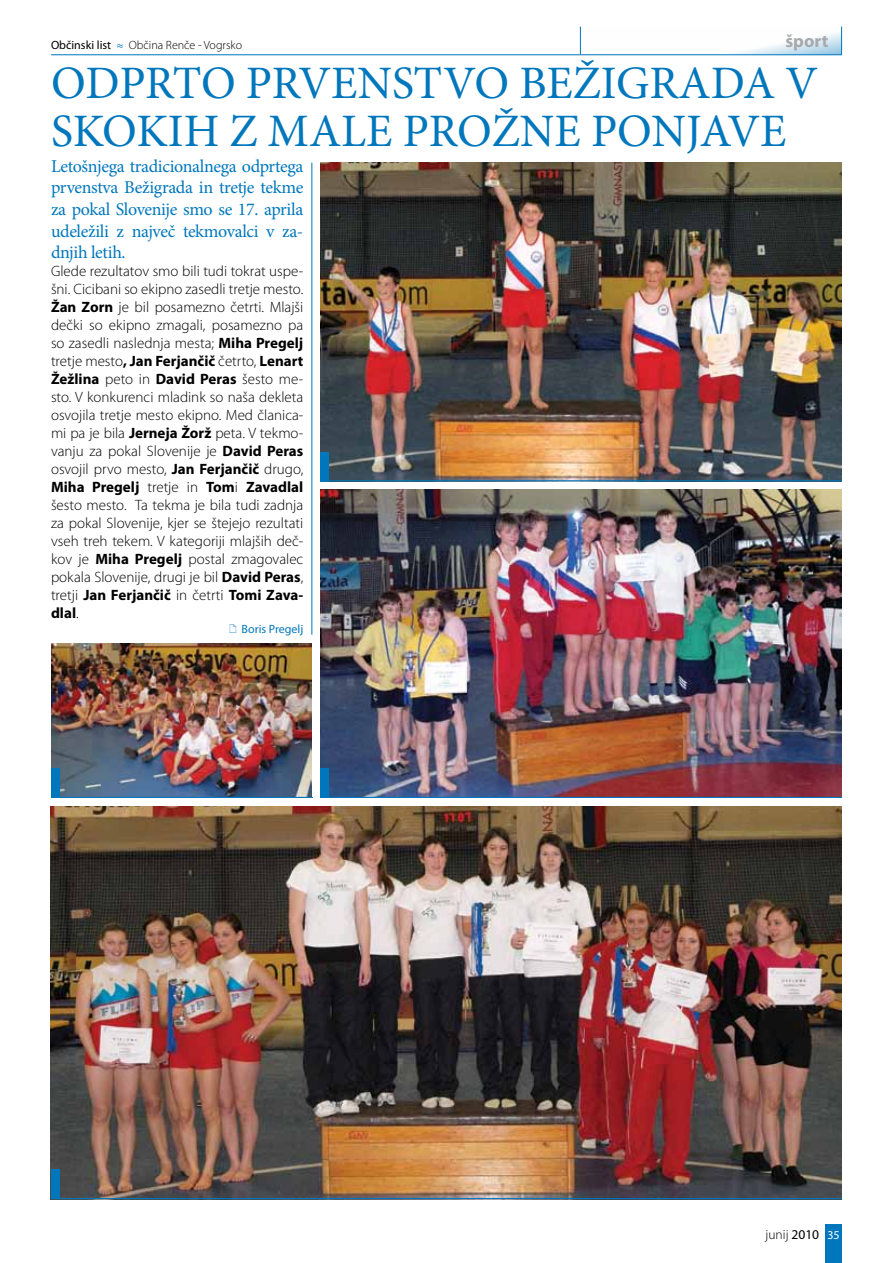
<style>
.page{position:relative;width:893px;height:1263px;background:#fff}
.page>*{position:absolute;margin:0;border:0;box-sizing:border-box;transform-origin:0 0}
.t1{font:46.5px/48px "Minion Pro";color:#0077bc}
.t2{font:18px/21.6px "Minion Pro";letter-spacing:-.02em;color:#0077bc;text-align:justify}
.t3{font:700 18px "Myriad Pro";color:#a7a9ac}
.t4{font:300 15px/18px "Myriad Pro";color:#000;text-align:justify}
.t5{font:300 13.5px "Myriad Pro";color:#000}
.t6{font:300 12px "Myriad Pro";color:#000}
.t7{font:12px "Myriad Pro";color:#0077bc}
.s1{font-weight:400}
.s2{font-family:"Minion Pro";font-weight:600;color:#0077bc}
.s3{font-weight:700}
.s4{font-weight:400;font-size:12px;color:#fff}
</style>
<div class="page">
<img style="left:51px;top:806px;width:791px;height:392px">
<img style="left:320px;top:489px;width:522px;height:308px">
<img style="left:51px;top:643px;width:261px;height:154px">
<img style="left:320px;top:163px;width:522px;height:317px">
<svg style="left:733px;top:32px;width:108px;height:22px"></svg>
<svg style="left:580px;top:27px;width:1px;height:27px"></svg>
<svg style="left:841px;top:27px;width:1px;height:27px"></svg>
<hr style="left:51px;top:54px;width:791px;height:1px;background:#0077bc">
<div style="left:826px;top:1225px;width:16px;height:38px;background:#0077bc"></div>
<hr style="left:311px;top:163px;width:1px;height:472px;background:#0077bc">
<div style="left:320px;top:452px;width:9px;height:29px;background:#0077bc"></div>
<hr style="left:320px;top:480px;width:522px;height:1px;background:#0077bc">
<div style="left:320px;top:768px;width:9px;height:30px;background:#0077bc"></div>
<hr style="left:320px;top:797px;width:522px;height:1px;background:#0077bc">
<div style="left:51px;top:768px;width:9px;height:30px;background:#0077bc"></div>
<hr style="left:51px;top:797px;width:262px;height:1px;background:#0077bc">
<div style="left:51px;top:1169px;width:8px;height:30px;background:#0077bc"></div>
<hr style="left:51px;top:1198px;width:791px;height:1px;background:#0077bc">
<p class="t6" style="left:51px;top:38px;width:193px"><span class="s1">Občinski list</span> <span class="s2">≈</span> Občina Renče - Vogrsko</p>
<p class="t3" style="left:785px;top:29px;width:44px">šport</p>
<h1 class="t1" style="left:51px;top:59px;width:768px">ODPRTO PRVENSTVO BEŽIGRADA V<br>SKOK</h1>
<h1 class="t1" style="left:168px;top:107px;width:620px">IH Z MALE PROŽNE PONJAVE</h1>
<p class="t2" style="left:51px;top:155px;width:254px">Letošnjega tradicionalnega odprtega prvenstva Bežigrada in tretje tekme za pokal Slovenije smo se 17. aprila udeležili z največ tekmovalci v za&shy;dnjih letih.</p>
<p class="t4" style="left:51px;top:262px;width:254px">Glede rezultatov smo bili tudi tokrat uspe&shy;šni. Cicibani so ekipno zasedli tretje mesto.<br><span class="s3">Žan Zorn</span> je bil posamezno četrti. Mlajši dečki so ekipno zmagali, posamezno pa so zasedli naslednja mesta; <span class="s3">Miha Pregelj </span>tretje mesto<span class="s3">, Jan Ferjančič</span> četrto, <span class="s3">Lenart Žežlina</span> peto in <span class="s3">David Peras</span> šesto me&shy;sto. V konkurenci mladink so naša dekleta osvojila tretje mesto ekipno. Med članica&shy;mi pa je bila <span class="s3">Jerneja Žorž</span> peta. V tekmo&shy;vanju za pokal Slovenije je <span class="s3">David Peras </span>osvojil prvo mesto, <span class="s3">Jan Ferjančič</span> drugo, <span class="s3">Miha Pregelj</span> tretje in <span class="s3">Tom</span>i <span class="s3">Zavadlal </span>šesto mesto. Ta tekma je bila tudi zadnja za pokal Slovenije, kjer se štejejo rezultati vseh treh tekem. V kategoriji mlajših deč&shy;kov je <span class="s3">Miha Pregelj</span> postal zmagovalec pokala Slovenije, drugi je bil <span class="s3">David Peras</span>, tretji <span class="s3">Jan Ferjančič</span> in četrti <span class="s3">Tomi Zava&shy;dlal</span>.</p>
<p class="t7" style="left:242px;top:621px;width:63px">Boris Pregelj</p>
<p class="t5" style="left:765px;top:1227px;width:76px">junij <span class="s1">2010</span> <span class="s4">35</span></p>
</div>
